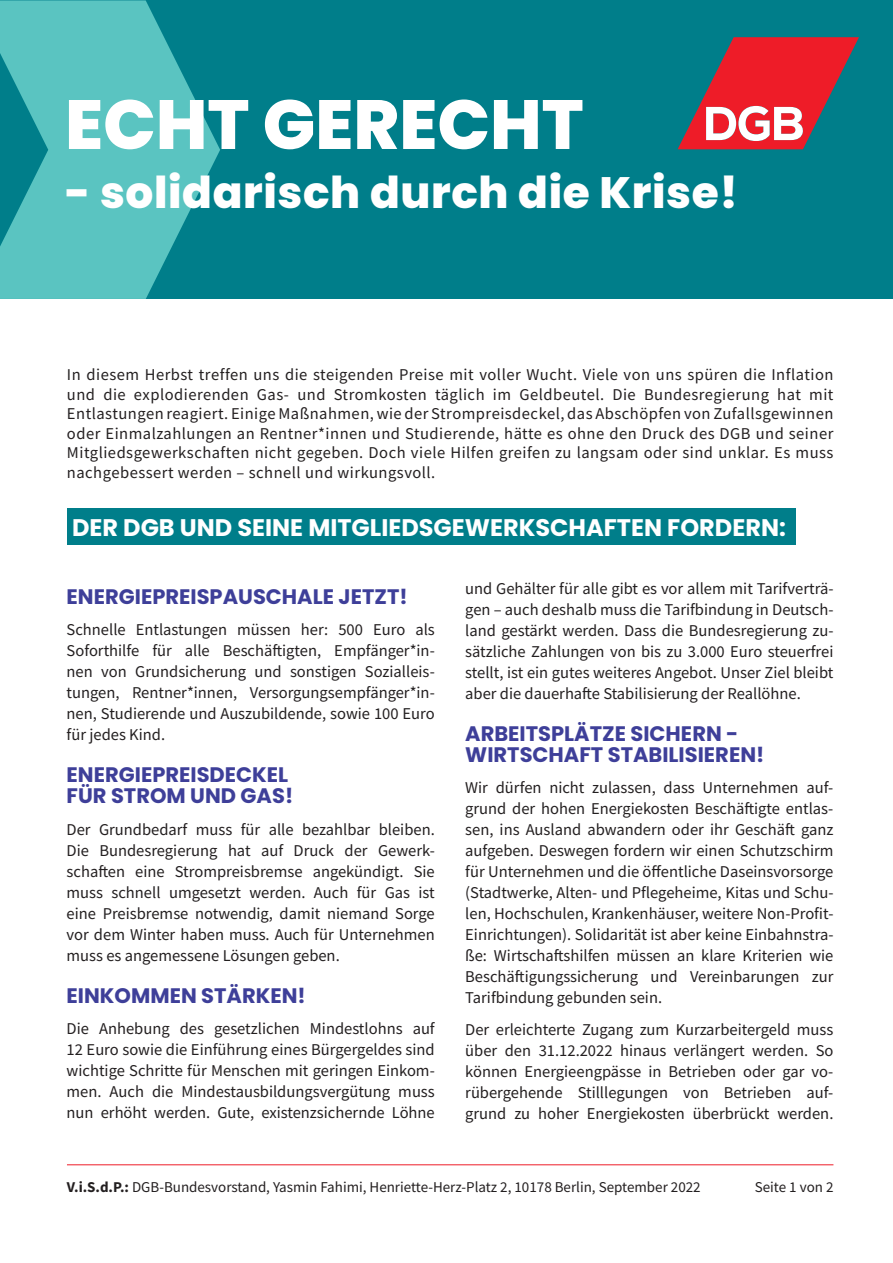
<style>
.page{position:relative;width:893px;height:1263px;background:#fff}
.page>*{position:absolute;margin:0;border:0;box-sizing:border-box;transform-origin:0 0}
.t1{font:800 69.45px "Poppins";color:#fff}
.t2{font:800 43.8px "Poppins";letter-spacing:.015em;color:#fff}
.t3{font:700 24px "Poppins";color:#fff}
.t4{font:700 21px/21px "Poppins";color:#3e3f99}
.t5{font:16.5px/21px "Source Sans Pro";color:#231f20;text-align:justify}
.t6{font:15px "Source Sans Pro";color:#231f20}
.s1{font-weight:700}
</style>
<div class="page">
<div style="left:67px;top:508px;width:728px;height:37px;background:#007e8a"></div>
<div style="left:0;top:0;width:893px;height:299px;background:#007e8a"></div>
<svg style="left:0;top:0;width:220px;height:299px;fill:#5ac4c1"></svg>
<svg style="left:678px;top:37px;width:181px;height:112px"></svg>
<hr style="left:67px;top:1164px;width:766px;height:1px;background:#ee1c28">
<h1 class="t1" style="left:65px;top:84px;width:520px">ECHT GERECHT</h1>
<h2 class="t2" style="left:65px;top:167px;width:674px">- solidarisch durch die Krise!</h2>
<p class="t5" style="left:67px;top:365px;width:768px;line-height:19.5px">In diesem Herbst treffen uns die steigenden Preise mit voller Wucht. Viele von uns spüren die Inflation und die explodierenden Gas- und Stromkosten täglich im Geldbeutel. Die Bundesregierung hat mit Entlastungen reagiert. Einige Maßnahmen, wie der Strompreisdeckel, das Abschöpfen von Zufallsgewinnen oder Einmalzahlungen an Rentner*innen und Studierende, hätte es ohne den Druck des DGB und seiner Mitgliedsgewerkschaften nicht gegeben. Doch viele Hilfen greifen zu langsam oder sind unklar. Es muss nachgebessert werden – schnell und wirkungsvoll.</p>
<h3 class="t3" style="left:72px;top:514px;width:715px">DER DGB UND SEINE MITGLIEDSGEWERKSCHAFTEN FORDERN:</h3>
<p class="t4" style="left:67px;top:586px;width:343px">ENERGIEPREISPAUSCHALE JETZT!</p>
<p class="t5" style="left:67px;top:619px;width:370px">Schnelle Entlastungen müssen her: 500 Euro als Soforthilfe für alle Beschäftigten, Empfänger*in&shy;nen von Grundsicherung und sonstigen Sozialleis&shy;tungen, Rentner*innen, Versorgungsempfänger*in&shy;nen, Studierende und Auszubildende, sowie 100 Euro für jedes Kind.</p>
<p class="t4" style="left:67px;top:764px;width:228px">ENERGIEPREISDECKEL<br>FÜR STROM UND GAS!</p>
<p class="t5" style="left:67px;top:818px;width:370px">Der Grundbedarf muss für alle bezahlbar bleiben.<br>Die Bundesregierung hat auf Druck der Gewerk&shy;schaften eine Strompreisbremse angekündigt. Sie muss schnell umgesetzt werden. Auch für Gas ist eine Preisbremse notwendig, damit niemand Sorge vor dem Winter haben muss. Auch für Unternehmen muss es angemessene Lösungen geben.</p>
<p class="t4" style="left:67px;top:985px;width:241px">EINKOMMEN STÄRKEN!</p>
<p class="t5" style="left:67px;top:1018px;width:370px">Die Anhebung des gesetzlichen Mindestlohns auf 12 Euro sowie die Einführung eines Bürgergeldes sind wichtige Schritte für Menschen mit geringen Einkom&shy;men. Auch die Mindestausbildungsvergütung muss nun erhöht werden. Gute, existenzsichernde Löhne</p>
<p class="t5" style="left:465px;top:578px;width:370px">und Gehälter für alle gibt es vor allem mit Tarifverträ&shy;gen – auch deshalb muss die Tarifbindung in Deutsch&shy;land gestärkt werden. Dass die Bundesregierung zu&shy;sätzliche Zahlungen von bis zu 3.000 Euro steuerfrei stellt, ist ein gutes weiteres Angebot. Unser Ziel bleibt aber die dauerhafte Stabilisierung der Reallöhne.</p>
<p class="t4" style="left:465px;top:723px;width:301px">ARBEITSPLÄTZE SICHERN -<br>WIRTSCHAFT STABILISIEREN!</p>
<p class="t5" style="left:465px;top:777px;width:370px">Wir dürfen nicht zulassen, dass Unternehmen auf&shy;grund der hohen Energiekosten Beschäftigte entlas&shy;sen, ins Ausland abwandern oder ihr Geschäft ganz aufgeben. Deswegen fordern wir einen Schutzschirm für Unternehmen und die öffentliche Daseinsvorsorge (Stadtwerke, Alten- und Pflegeheime, Kitas und Schu&shy;len, Hochschulen, Krankenhäuser, weitere Non-Profit-Einrichtungen). Solidarität ist aber keine Einbahnstra&shy;ße: Wirtschaftshilfen müssen an klare Kriterien wie Beschäftigungssicherung und Vereinbarungen zur Tarifbindung gebunden sein.</p>
<p class="t5" style="left:465px;top:1019px;width:370px">Der erleichterte Zugang zum Kurzarbeitergeld muss über den 31.12.2022 hinaus verlängert werden. So können Energieengpässe in Betrieben oder gar vo&shy;rübergehende Stilllegungen von Betrieben auf&shy;grund zu hoher Energiekosten überbrückt werden.</p>
<p class="t6" style="left:67px;top:1177px;width:635px"><span class="s1">V.i.S.d.P.:</span> DGB-Bundesvorstand, Yasmin Fahimi, Henriette-Herz-Platz 2, 10178 Berlin, September 2022</p>
<p class="t6" style="left:755px;top:1177px;width:80px">Seite 1 von 2</p>
</div>
